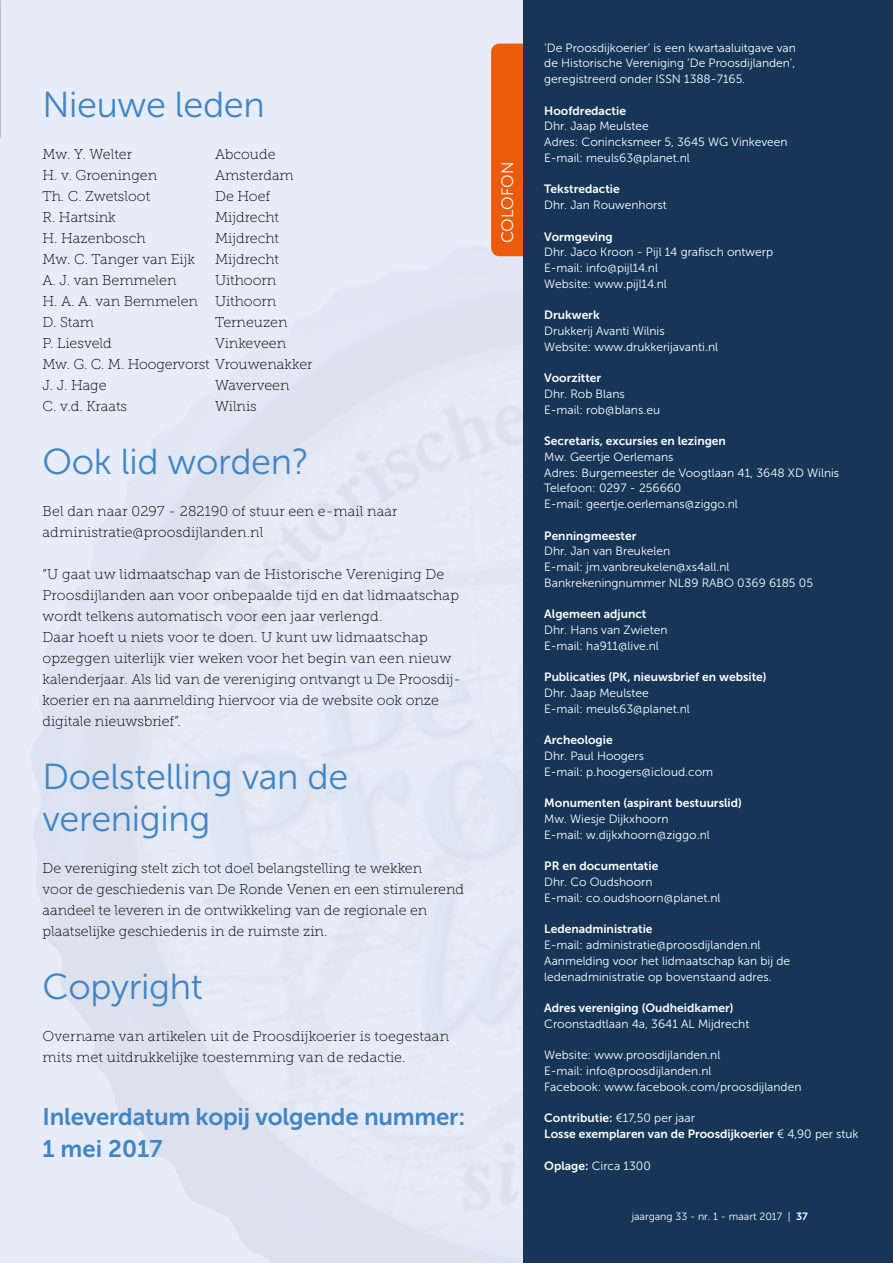
<style>
.page{position:relative;width:893px;height:1263px;background:#e7ecf8}
.page>*{position:absolute;margin:0;border:0;box-sizing:border-box;transform-origin:0 0}
.t1{font:36px/42px "Museo Sans 300";letter-spacing:-.01em;color:#4085c6}
.t2{font:24px/31.5px "Museo Sans 700";letter-spacing:-.01em;color:#4085c6}
.t3{font:16.5px "Museo Sans 300";color:#fff}
.t4{font:14.25px/21px "Museo Slab 100";color:#000}
.t5{font:12px/15.8px "Museo Sans 300";color:#fff}
.t6{font:12px "Museo Sans 700";color:#fff}
.t7{font:10.5px "Museo Sans 300";color:#fff}
.s1{font-family:"Museo Sans 700"}
.s2{font-family:"Museo Sans 300"}
</style>
<div class="page">
<img style="left:0;top:0;width:1px;height:138px">
<div style="left:523px;top:0;width:370px;height:1263px;background:#173557"></div>
<div style="left:491px;top:44px;width:32px;height:212px;background:#ea5b0b"></div>
<h1 class="t1" style="left:43px;top:84px;width:224px">Nieuwe leden</h1>
<p class="t4" style="left:43px;top:144px;width:91px">Mw. Y. Welter</p>
<p class="t4" style="left:215px;top:144px;width:62px">Abcoude</p>
<p class="t4" style="left:43px;top:165px;width:116px">H. v. Groeningen</p>
<p class="t4" style="left:215px;top:165px;width:80px">Amsterdam</p>
<p class="t4" style="left:43px;top:186px;width:109px">Th. C. Zwetsloot</p>
<p class="t4" style="left:215px;top:186px;width:57px">De Hoef</p>
<p class="t4" style="left:43px;top:207px;width:75px">R. Hartsink</p>
<p class="t4" style="left:215px;top:207px;width:66px">Mijdrecht</p>
<p class="t4" style="left:43px;top:228px;width:105px">H. Hazenbosch</p>
<p class="t4" style="left:215px;top:228px;width:66px">Mijdrecht</p>
<p class="t4" style="left:43px;top:249px;width:154px">Mw. C. Tanger van Eijk</p>
<p class="t4" style="left:215px;top:249px;width:66px">Mijdrecht</p>
<p class="t4" style="left:43px;top:270px;width:135px">A. J. van Bemmelen</p>
<p class="t4" style="left:43px;top:270px;width:235px;text-align:justify;text-indent:172px">Uithoorn H. A. A. van Bemmelen Uithoorn D. Stam</p>
<p class="t4" style="left:215px;top:312px;width:74px">Terneuzen</p>
<p class="t4" style="left:43px;top:333px;width:271px;text-indent:172px">Vinkeveen<br>Mw. G. C. M. Hoogervorst Vrouwenakker<br>J. J. Hage</p>
<p class="t4" style="left:43px;top:333px;width:71px">P. Liesveld</p>
<p class="t4" style="left:215px;top:375px;width:76px">Waverveen</p>
<p class="t4" style="left:43px;top:396px;width:86px">C. v.d. Kraats</p>
<p class="t4" style="left:215px;top:396px;width:43px">Wilnis</p>
<h1 class="t1" style="left:43px;top:441px;width:268px">Ook lid worden?</h1>
<p class="t4" style="left:43px;top:501px;width:357px">Bel dan naar 0297 - 282190 of stuur een e-mail naar administratie@proosdijlanden.nl</p>
<p class="t4" style="left:43px;top:564px;width:420px">“U gaat uw lidmaatschap van de Historische Vereniging De Proosdijlanden aan voor onbepaalde tijd en dat lidmaatschap wordt telkens automatisch voor een jaar verlengd.<br>Daar hoeft u niets voor te doen. U kunt uw lidmaatschap opzeggen uiterlijk vier weken voor het begin van een nieuw kalenderjaar. Als lid van de vereniging ontvangt u De Proosdij&shy;koerier en na aanmelding hiervoor via de website ook onze digitale nieuwsbrief”.</p>
<h1 class="t1" style="left:43px;top:756px;width:307px">Doelstelling van de vereniging</h1>
<p class="t4" style="left:43px;top:858px;width:423px">De vereniging stelt zich tot doel belangstelling te wekken<br>voor de geschiedenis van De Ronde Venen en een stimulerend aandeel te leveren in de ontwikkeling van de regionale en plaatselijke geschiedenis in de ruimste zin.</p>
<h1 class="t1" style="left:43px;top:966px;width:162px">Copyright</h1>
<p class="t4" style="left:43px;top:1026px;width:408px">Overname van artikelen uit de Proosdijkoerier is toegestaan mits met uitdrukkelijke toestemming van de redactie.</p>
<h2 class="t2" style="left:43px;top:1101px;width:424px">Inleverdatum kopij volgende nummer:<br>1 mei 2017</h2>
<h3 class="t3" style="left:499px;top:243px;width:83px;rotate:-90deg">COLOFON</h3>
<p class="t5" style="left:544px;top:40px;width:253px;text-align:justify">‘De Proosdijkoerier’ is een kwartaaluitgave van de Historische Vereniging ‘De Proosdijlanden’, geregistreerd onder ISSN 1388-7165.</p>
<p class="t6" style="left:544px;top:104px;width:83px">Hoofdredactie</p>
<p class="t5" style="left:544px;top:118px;width:245px">Dhr. Jaap Meulstee<br>Adres: Conincksmeer 5, 3645 WG Vinkeveen<br>E-mail: meuls63@planet.nl</p>
<p class="t6" style="left:544px;top:182px;width:77px">Tekstredactie</p>
<p class="t5" style="left:544px;top:197px;width:124px">Dhr. Jan Rouwenhorst</p>
<p class="t6" style="left:544px;top:230px;width:70px">Vormgeving</p>
<p class="t5" style="left:544px;top:244px;width:230px">Dhr. Jaco Kroon - Pijl 14 grafisch ontwerp<br>E-mail: info@pijl14.nl<br>Website: www.pijl14.nl</p>
<p class="t6" style="left:544px;top:308px;width:57px">Drukwerk</p>
<p class="t5" style="left:544px;top:323px;width:175px">Drukkerij Avanti Wilnis<br>Website: www.drukkerijavanti.nl</p>
<p class="t6" style="left:544px;top:371px;width:58px">Voorzitter</p>
<p class="t5" style="left:544px;top:386px;width:117px">Dhr. Rob Blans<br>E-mail: rob@blans.eu</p>
<p class="t6" style="left:544px;top:434px;width:183px">Secretaris, excursies en lezingen</p>
<p class="t5" style="left:544px;top:449px;width:296px">Mw. Geertje Oerlemans<br>Adres: Burgemeester de Voogtlaan 41, 3648 XD Wilnis Telefoon: 0297 - 256660<br>E-mail: geertje.oerlemans@ziggo.nl</p>
<p class="t6" style="left:544px;top:529px;width:94px">Penningmeester</p>
<p class="t5" style="left:544px;top:543px;width:270px">Dhr. Jan van Breukelen<br>E-mail: jm.vanbreukelen@xs4all.nl<br>Bankrekeningnummer NL89 RABO 0369 6185 05</p>
<p class="t6" style="left:544px;top:608px;width:104px">Algemeen adjunct</p>
<p class="t5" style="left:544px;top:622px;width:125px">Dhr. Hans van Zwieten<br>E-mail: ha911@live.nl</p>
<p class="t6" style="left:544px;top:671px;width:224px">Publicaties (PK, nieuwsbrief en website)</p>
<p class="t5" style="left:544px;top:685px;width:147px">Dhr. Jaap Meulstee<br>E-mail: meuls63@planet.nl</p>
<p class="t6" style="left:544px;top:734px;width:70px">Archeologie</p>
<p class="t5" style="left:544px;top:748px;width:170px">Dhr. Paul Hoogers<br>E-mail: p.hoogers@icloud.com</p>
<p class="t6" style="left:544px;top:797px;width:199px">Monumenten (aspirant bestuurslid)</p>
<p class="t5" style="left:544px;top:811px;width:167px">Mw. Wiesje Dijkxhoorn<br>E-mail: w.dijkxhoorn@ziggo.nl</p>
<p class="t6" style="left:544px;top:860px;width:116px">PR en documentatie</p>
<p class="t5" style="left:544px;top:874px;width:178px">Dhr. Co Oudshoorn<br>E-mail: co.oudshoorn@planet.nl</p>
<p class="t6" style="left:544px;top:923px;width:110px">Ledenadministratie</p>
<p class="t5" style="left:544px;top:937px;width:247px">E-mail: administratie@proosdijlanden.nl<br>Aanmelding voor het lidmaatschap kan bij de ledenadministratie op bovenstaand adres.</p>
<p class="t6" style="left:544px;top:1001px;width:191px">Adres vereniging (Oudheidkamer)</p>
<p class="t5" style="left:544px;top:1016px;width:207px">Croonstadtlaan 4a, 3641 AL Mijdrecht</p>
<p class="t5" style="left:544px;top:1047px;width:259px">Website: www.proosdijlanden.nl<br>E-mail: info@proosdijlanden.nl<br>Facebook: www.facebook.com/proosdijlanden</p>
<p class="t5" style="left:544px;top:1110px;width:152px"><span class="s1">Contributie:</span> €17,50 per jaar</p>
<p class="t6" style="left:544px;top:1127px;width:316px">Losse exemplaren van de Proosdijkoerier <span class="s2">€ 4,90 per stuk</span></p>
<p class="t5" style="left:544px;top:1158px;width:108px"><span class="s1">Oplage:</span> Circa 1300</p>
<p class="t7" style="left:632px;top:1211px;width:178px">jaargang 33 - nr. 1 - maart 2017 | <span class="s1">37</span></p>
</div>
